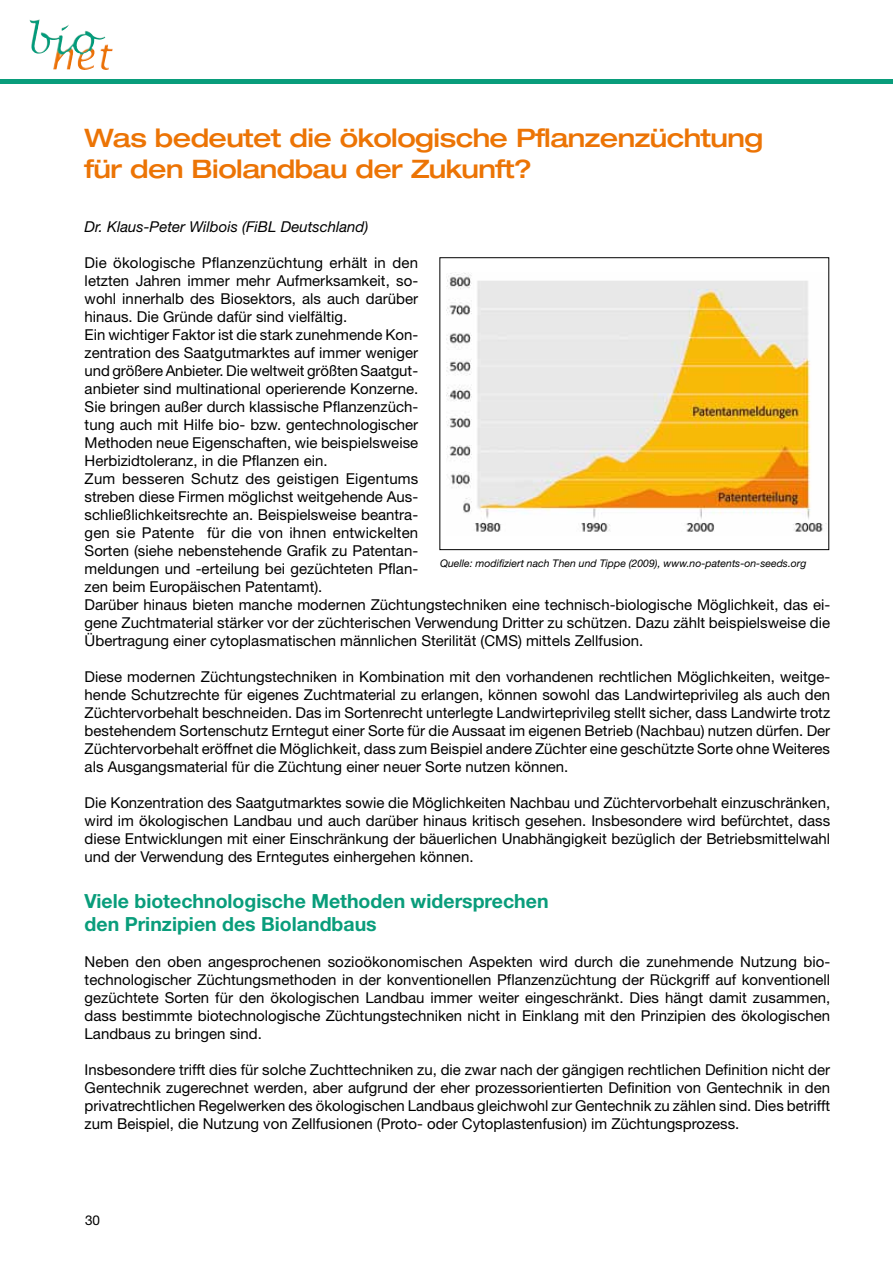
<style>
.page{position:relative;width:893px;height:1263px;background:#fff}
.page>*{position:absolute;margin:0;border:0;box-sizing:border-box;transform-origin:0 0}
.t1{font:500 expanded 25.5px/30.6px "Helvetica Neue";letter-spacing:-.02em;color:#ec7405}
.t2{font:700 19.5px/23.4px "Helvetica Neue";color:#099d7b}
.t3{font:15px/18px "Helvetica Neue";color:#000;text-align:justify}
.t4{font:italic 15px "Helvetica Neue";color:#000}
.t5{font:13.5px "Helvetica Neue";color:#000}
.t6{font:italic 10.5px "Helvetica Neue";color:#000}
</style>
<div class="page">
<div style="left:0;top:79px;width:893px;height:5px;background:#099d7b"></div>
<img style="left:29px;top:19px;width:30px;height:35px">
<img style="left:447px;top:273px;width:380px;height:259px">
<div style="left:439px;top:257px;width:390px;height:293px;border:1px solid #000"></div>
<h1 class="t1" style="left:85px;top:122px;width:680px">Was bedeutet die ökologische Pflanzenzüchtung für den Biolandbau der Zukunft?</h1>
<p class="t4" style="left:85px;top:217px;width:285px">Dr. Klaus-Peter Wilbois (FiBL Deutschland)</p>
<p class="t3" style="left:85px;top:253px;width:747px;text-align:left">Die ökologische Pflanzenzüchtung erhält in den<br>letzten Jahren immer mehr Aufmerksamkeit, so-<br>wohl innerhalb des Biosektors, als auch darüber<br>hinaus. Die Gründe dafür sind vielfältig.<br>Ein wichtiger Faktor ist die stark zunehmende Kon-<br>zentration des Saatgutmarktes auf immer weniger<br>und größere Anbieter. Die weltweit größten Saatgut-<br>anbieter sind multinational operierende Konzerne.<br>Sie bringen außer durch klassische Pflanzenzüch-<br>tung auch mit Hilfe bio- bzw. gentechnologischer<br>Methoden neue Eigenschaften, wie beispielsweise<br>Herbizidtoleranz, in die Pflanzen ein.<br>Zum besseren Schutz des geistigen Eigentums<br>streben diese Firmen möglichst weitgehende Aus-<br>schließlichkeitsrechte an. Beispielsweise beantra-<br>gen sie Patente für die von ihnen entwickelten<br>Sorten (siehe nebenstehende Grafik zu Patentan-<br>meldungen und -erteilung bei gezüchteten Pflan-<br>zen beim Europäischen Patentamt).<br>Darüber hinaus bieten manche modernen Züchtungstechniken eine technisch-biologische Möglichkeit, das ei&shy;gene Zuchtmaterial stärker vor der züchterischen Verwendung Dritter zu schützen. Dazu zählt beispielsweise die Übertragung einer cytoplasmatischen männlichen Sterilität (CMS) mittels Zellfusion.</p>
<p class="t3" style="left:85px;top:667px;width:747px">Diese modernen Züchtungstechniken in Kombination mit den vorhandenen rechtlichen Möglichkeiten, weitge&shy;hende Schutzrechte für eigenes Zuchtmaterial zu erlangen, können sowohl das Landwirteprivileg als auch den Züchtervorbehalt beschneiden. Das im Sortenrecht unterlegte Landwirteprivileg stellt sicher, dass Landwirte trotz bestehendem Sortenschutz Erntegut einer Sorte für die Aussaat im eigenen Betrieb (Nachbau) nutzen dürfen. Der Züchtervorbehalt eröffnet die Möglichkeit, dass zum Beispiel andere Züchter eine geschützte Sorte ohne Weiteres als Ausgangsmaterial für die Züchtung einer neuer Sorte nutzen können.</p>
<p class="t3" style="left:85px;top:793px;width:747px">Die Konzentration des Saatgutmarktes sowie die Möglichkeiten Nachbau und Züchtervorbehalt einzuschränken, wird im ökologischen Landbau und auch darüber hinaus kritisch gesehen. Insbesondere wird befürchtet, dass diese Entwicklungen mit einer Einschränkung der bäuerlichen Unabhängigkeit bezüglich der Betriebsmittelwahl und der Verwendung des Erntegutes einhergehen können.</p>
<h2 class="t2" style="left:85px;top:888px;width:465px">Viele biotechnologische Methoden widersprechen den Prinzipien des Biolandbaus</h2>
<p class="t3" style="left:85px;top:952px;width:747px">Neben den oben angesprochenen sozioökonomischen Aspekten wird durch die zunehmende Nutzung bio&shy;technologischer Züchtungsmethoden in der konventionellen Pflanzenzüchtung der Rückgriff auf konventionell gezüchtete Sorten für den ökologischen Landbau immer weiter eingeschränkt. Dies hängt damit zusammen, dass bestimmte biotechnologische Züchtungstechniken nicht in Einklang mit den Prinzipien des ökologischen Landbaus zu bringen sind.</p>
<p class="t3" style="left:85px;top:1060px;width:747px">Insbesondere trifft dies für solche Zuchttechniken zu, die zwar nach der gängigen rechtlichen Definition nicht der Gentechnik zugerechnet werden, aber aufgrund der eher prozessorientierten Definition von Gentechnik in den privatrechtlichen Regelwerken des ökologischen Landbaus gleichwohl zur Gentechnik zu zählen sind. Dies betrifft zum Beispiel, die Nutzung von Zellfusionen (Proto- oder Cytoplastenfusion) im Züchtungsprozess.</p>
<p class="t6" style="left:440px;top:557px;width:368px">Quelle: modifiziert nach Then und Tippe (2009), www.no-patents-on-seeds.org</p>
<p class="t5" style="left:85px;top:1212px;width:17px">30</p>
</div>
